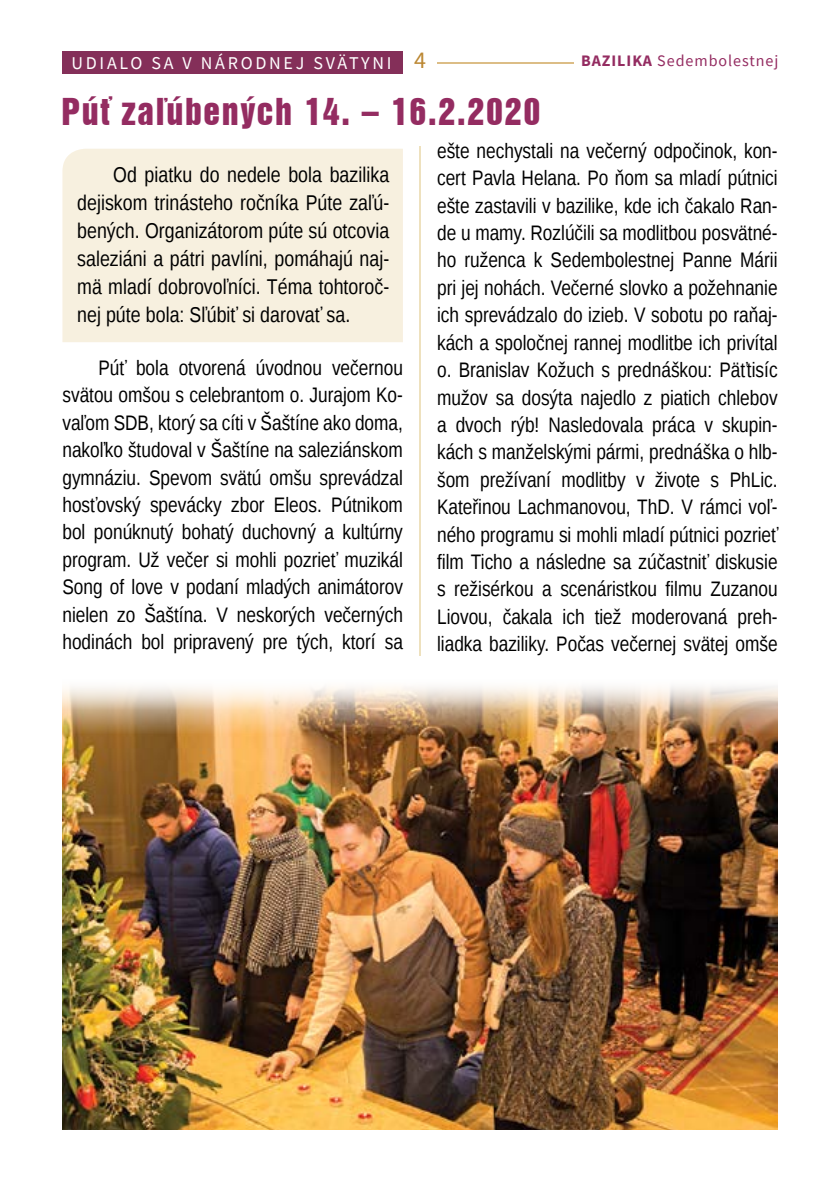
<style>
.page{position:relative;width:840px;height:1191px;background:#fff}
.page>*{position:absolute;margin:0;border:0;box-sizing:border-box;transform-origin:0 0}
.t1{font:34px "Swiss 921 AT";letter-spacing:.05em;color:#942c61}
.t2{font:21.4px/28px "Liberation Sans Narrow";letter-spacing:.005em;color:#000;text-align:justify}
.t3{font:21px/27.4px "Liberation Sans Narrow";color:#000;text-align:justify}
.t4{font:18px "Source Sans Pro";letter-spacing:.15em;color:#fff}
.t5{font:16px "Source Sans Pro";letter-spacing:.06em;color:#942c61}
.s1{font-size:24px;color:#bb8732}
.s2{font-weight:700}
</style>
<div class="page">
<hr style="left:62px;top:62px;width:341px;height:2px;background:#d4ad68">
<hr style="left:437px;top:62px;width:136px;height:2px;background:#d4ad68">
<hr style="left:419px;top:97px;width:1px;height:1032px;background:#eee1be">
<div style="left:400px;top:656px;width:33px;height:59px;background:#fff"></div>
<div style="left:404px;top:86px;width:33px;height:59px;background:#fff"></div>
<div style="left:62px;top:51px;width:340px;height:23px;background:#842f59"></div>
<div style="left:62px;top:149px;width:341px;height:193px;background:#f7f0df"></div>
<img style="left:62px;top:734px;width:715px;height:395px">
<img style="left:62px;top:686px;width:716px;height:48px">
<p class="t4" style="left:71px;top:51px;width:356px">UDIALO SA V NÁRODNEJ SVÄTYNI <span class="s1">4</span></p>
<p class="t5" style="left:580px;top:51px;width:199px"><span class="s2">BAZILIKA</span> Sedembolestnej</p>
<h1 class="t1" style="left:61px;top:91px;width:480px">Púť zaľúbených 14. – 16.2.2020</h1>
<p class="t2" style="left:77px;top:162px;width:313px;text-indent:36px">Od piatku do nedele bola bazilika dejiskom trinásteho ročníka Púte zaľú&shy;bených. Organizátorom púte sú otcovia saleziáni a pátri pavlíni, pomáhajú naj&shy;mä mladí dobrovoľníci. Téma tohtoroč&shy;nej púte bola: Sľúbiť si darovať sa.</p>
<p class="t3" style="left:437px;top:138px;width:342px">ešte nechystali na večerný odpočinok, kon&shy;cert Pavla Helana. Po ňom sa mladí pútnici ešte zastavili v bazilike, kde ich čakalo Ran&shy;de u mamy. Rozlúčili sa modlitbou posvätné&shy;ho ruženca k Sedembolestnej Panne Márii pri jej nohách. Večerné slovko a požehnanie ich sprevádzalo do izieb. V sobotu po raňaj&shy;kách a spoločnej rannej modlitbe ich privítal o. Branislav Kožuch s prednáškou: Päťtisíc mužov sa dosýta najedlo z piatich chlebov a dvoch rýb! Nasledovala práca v skupin&shy;kách s manželskými pármi, prednáška o hlb&shy;šom prežívaní modlitby v živote s PhLic.<br>Kateřinou Lachmanovou, ThD. V rámci voľ&shy;ného programu si mohli mladí pútnici pozrieť film Ticho a následne sa zúčastniť diskusie s režisérkou a scenáristkou filmu Zuzanou Liovou, čakala ich tiež moderovaná preh&shy;liadka baziliky. Počas večernej svätej omše</p>
<p class="t3" style="left:62px;top:355px;width:342px;text-indent:36px">Púť bola otvorená úvodnou večernou svätou omšou s celebrantom o. Jurajom Ko&shy;vaľom SDB, ktorý sa cíti v Šaštíne ako doma, nakoľko študoval v Šaštíne na saleziánskom gymnáziu. Spevom svätú omšu sprevádzal hosťovský spevácky zbor Eleos. Pútnikom bol ponúknutý bohatý duchovný a kultúrny program. Už večer si mohli pozrieť muzikál Song of love v podaní mladých animátorov nielen zo Šaštína. V neskorých večerných hodinách bol pripravený pre tých, ktorí sa</p>
</div>
